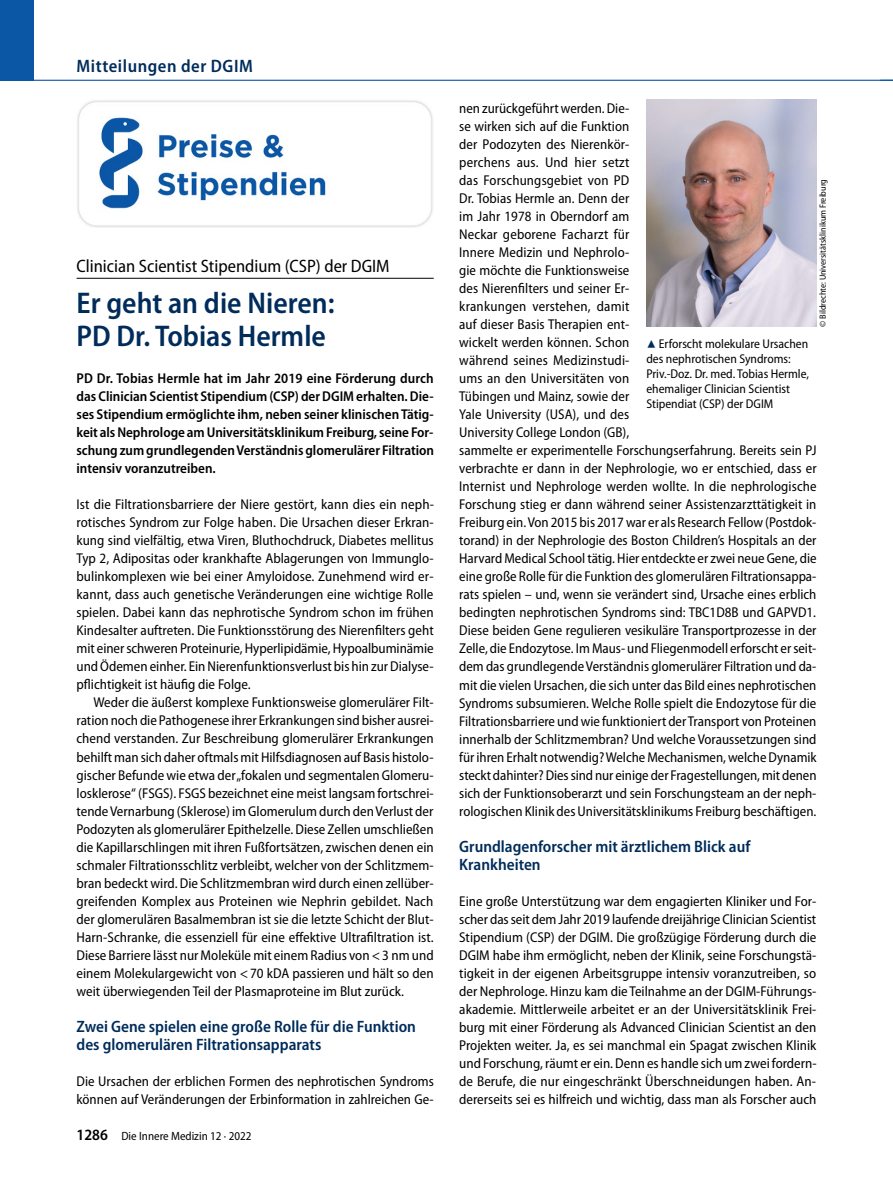
<style>
.page{position:relative;width:893px;height:1187px;background:#fff}
.page>*{position:absolute;margin:0;border:0;box-sizing:border-box;transform-origin:0 0}
.t1{font:600 semi-condensed 30px/33px "Myriad Pro";color:#002c5b}
.t2{font:semi-condensed 18px "Myriad Pro";color:#000}
.t3{font:600 semi-condensed 18px "Myriad Pro";letter-spacing:.03em;color:#002c5b}
.t4{font:600 semi-condensed 16.5px/18px "Myriad Pro";color:#002c5b}
.t5{font:semi-condensed 14.25px/18px "Myriad Pro";color:#000;text-align:justify}
.t6{font:600 semi-condensed 14.25px/18px "Myriad Pro";letter-spacing:-.005em;color:#000;text-align:justify}
.t7{font:semi-condensed 12.75px/15px "Myriad Pro";color:#000}
.t8{font:semi-condensed 12px "Myriad Pro";color:#000}
.t9{font:semi-condensed 9px "Myriad Pro";color:#000}
.s1{font-weight:600;font-size:15.75px}
.s2{font-family:"Blik Buttons";font-stretch:normal;color:#002c5b}
</style>
<div class="page">
<div style="left:0;top:0;width:34px;height:81px;background:#0b56a5"></div>
<hr style="left:0;top:80px;width:893px;height:1px;background:#0b56a5">
<hr style="left:77px;top:278px;width:357px;height:1px;background:#000">
<img style="left:77px;top:100px;width:356px;height:128px">
<img style="left:646px;top:100px;width:170px;height:227px">
<p class="t3" style="left:77px;top:56px;width:178px">Mitteilungen der DGIM</p>
<p class="t2" style="left:77px;top:256px;width:315px">Clinician Scientist Stipendium (CSP) der DGIM</p>
<h1 class="t1" style="left:77px;top:287px;width:260px">Er geht an die Nieren:<br>PD Dr. Tobias Hermle</h1>
<p class="t6" style="left:77px;top:370px;width:359px">PD Dr. Tobias Hermle hat im Jahr 2019 eine Förderung durch das Clinician Scientist Stipendium (CSP) der DGIM erhalten. Die&shy;ses Stipendium ermöglichte ihm, neben seiner klinischen Tätig&shy;keit als Nephrologe am Universitätsklinikum Freiburg, seine For&shy;schung zum grundlegenden Verständnis glomerulärer Filtration intensiv voranzutreiben.</p>
<p class="t5" style="left:77px;top:496px;width:359px">Ist die Filtrationsbarriere der Niere gestört, kann dies ein neph&shy;rotisches Syndrom zur Folge haben. Die Ursachen dieser Erkran&shy;kung sind vielfältig, etwa Viren, Bluthochdruck, Diabetes mellitus Typ 2, Adipositas oder krankhafte Ablagerungen von Immunglo&shy;bulinkomplexen wie bei einer Amyloidose. Zunehmend wird er&shy;kannt, dass auch genetische Veränderungen eine wichtige Rolle spielen. Dabei kann das nephrotische Syndrom schon im frühen Kindesalter auftreten. Die Funktionsstörung des Nierenfilters geht mit einer schweren Proteinurie, Hyperlipidämie, Hypoalbuminämie und Ödemen einher. Ein Nierenfunktionsverlust bis hin zur Dialyse&shy;pflichtigkeit ist häufig die Folge.</p>
<p class="t5" style="left:77px;top:694px;width:359px;text-indent:17px">Weder die äußerst komplexe Funktionsweise glomerulärer Filt&shy;ration noch die Pathogenese ihrer Erkrankungen sind bisher ausrei&shy;chend verstanden. Zur Beschreibung glomerulärer Erkrankungen behilft man sich daher oftmals mit Hilfsdiagnosen auf Basis histolo&shy;gischer Befunde wie etwa der „fokalen und segmentalen Glomeru&shy;losklerose“ (FSGS). FSGS bezeichnet eine meist langsam fortschrei&shy;tende Vernarbung (Sklerose) im Glomerulum durch den Verlust der Podozyten als glomerulärer Epithelzelle. Diese Zellen umschließen die Kapillarschlingen mit ihren Fußfortsätzen, zwischen denen ein schmaler Filtrationsschlitz verbleibt, welcher von der Schlitzmem&shy;bran bedeckt wird. Die Schlitzmembran wird durch einen zellüber&shy;greifenden Komplex aus Proteinen wie Nephrin gebildet. Nach der glomerulären Basalmembran ist sie die letzte Schicht der Blut-Harn-Schranke, die essenziell für eine effektive Ultrafiltration ist.<br>Diese Barriere lässt nur Moleküle mit einem Radius von &lt;3 nm und einem Molekulargewicht von &lt;70 kDA passieren und hält so den weit überwiegenden Teil der Plasmaproteine im Blut zurück.</p>
<p class="t4" style="left:77px;top:1017px;width:341px">Zwei Gene spielen eine große Rolle für die Funktion des glomerulären Filtrationsapparats</p>
<p class="t5" style="left:77px;top:1072px;width:359px">Die Ursachen der erblichen Formen des nephrotischen Syndroms können auf Veränderungen der Erbinformation in zahlreichen Ge-</p>
<p class="t8" style="left:77px;top:1129px;width:176px"><span class="s1">1286</span> Die Innere Medizin 12 · 2022</p>
<p class="t5" style="left:459px;top:100px;width:359px;text-align:left">nen zurückgeführt werden. Die-<br>se wirken sich auf die Funktion<br>der Podozyten des Nierenkör-<br>perchens aus. Und hier setzt<br>das Forschungsgebiet von PD<br>Dr. Tobias Hermle an. Denn der<br>im Jahr 1978 in Oberndorf am<br>Neckar geborene Facharzt für<br>Innere Medizin und Nephrolo-<br>gie möchte die Funktionsweise<br>des Nierenfilters und seiner Er-<br>krankungen verstehen, damit<br>auf dieser Basis Therapien ent-<br>wickelt werden können. Schon<br>während seines Medizinstudi-<br>ums an den Universitäten von<br>Tübingen und Mainz, sowie der<br>Yale University (USA), und des<br>University College London (GB),<br>sammelte er experimentelle Forschungserfahrung. Bereits sein PJ verbrachte er dann in der Nephrologie, wo er entschied, dass er Internist und Nephrologe werden wollte. In die nephrologische Forschung stieg er dann während seiner Assistenzarzttätigkeit in Freiburg ein. Von 2015 bis 2017 war er als Research Fellow (Postdok&shy;torand) in der Nephrologie des Boston Children’s Hospitals an der Harvard Medical School tätig. Hier entdeckte er zwei neue Gene, die eine große Rolle für die Funktion des glomerulären Filtrationsappa&shy;rats spielen – und, wenn sie verändert sind, Ursache eines erblich bedingten nephrotischen Syndroms sind: TBC1D8B und GAPVD1.<br>Diese beiden Gene regulieren vesikuläre Transportprozesse in der Zelle, die Endozytose. Im Maus- und Fliegenmodell erforscht er seit&shy;dem das grundlegende Verständnis glomerulärer Filtration und da&shy;mit die vielen Ursachen, die sich unter das Bild eines nephrotischen Syndroms subsumieren. Welche Rolle spielt die Endozytose für die Filtrationsbarriere und wie funktioniert der Transport von Proteinen innerhalb der Schlitzmembran? Und welche Voraussetzungen sind für ihren Erhalt notwendig? Welche Mechanismen, welche Dynamik steckt dahinter? Dies sind nur einige der Fragestellungen, mit denen sich der Funktionsoberarzt und sein Forschungsteam an der neph&shy;rologischen Klinik des Universitätsklinikums Freiburg beschäftigen.</p>
<p class="t4" style="left:459px;top:837px;width:293px">Grundlagenforscher mit ärztlichem Blick auf<br>Krankheiten</p>
<p class="t5" style="left:459px;top:892px;width:359px">Eine große Unterstützung war dem engagierten Kliniker und For&shy;scher das seit dem Jahr 2019 laufende dreijährige Clinician Scientist Stipendium (CSP) der DGIM. Die großzügige Förderung durch die DGIM habe ihm ermöglicht, neben der Klinik, seine Forschungstä&shy;tigkeit in der eigenen Arbeitsgruppe intensiv voranzutreiben, so der Nephrologe. Hinzu kam die Teilnahme an der DGIM-Führungs&shy;akademie. Mittlerweile arbeitet er an der Universitätsklinik Frei&shy;burg mit einer Förderung als Advanced Clinician Scientist an den Projekten weiter. Ja, es sei manchmal ein Spagat zwischen Klinik und Forschung, räumt er ein. Denn es handle sich um zwei fordern&shy;de Berufe, die nur eingeschränkt Überschneidungen haben. An&shy;dererseits sei es hilfreich und wichtig, dass man als Forscher auch</p>
<p class="t9" style="left:818px;top:327px;width:149px;rotate:-90deg">© Bildrechte: Universitätsklinikum Freiburg</p>
<p class="t7" style="left:646px;top:337px;width:164px"><span class="s2">8</span> Erforscht molekulare Ursachen des nephrotischen Syndroms:<br>Priv.-Doz. Dr. med. Tobias Hermle, ehemaliger Clinician Scientist<br>Stipendiat (CSP) der DGIM</p>
</div>
